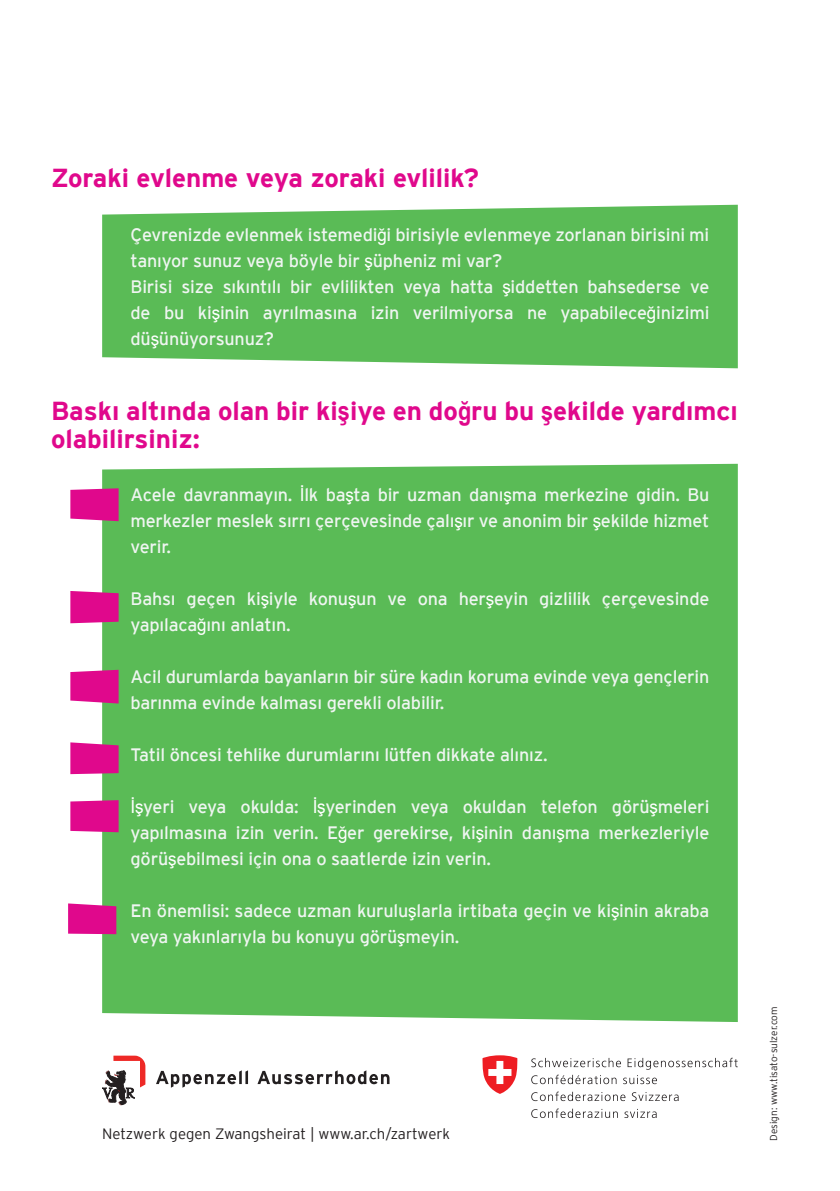
<style>
.page{position:relative;width:840px;height:1191px;background:#fff}
.page>*{position:absolute;margin:0;border:0;box-sizing:border-box;transform-origin:0 0}
.t1{font:700 26px/28px "Interstate";color:#e0088c}
.t2{font:18px/26px "Interstate";letter-spacing:-.01em;color:#eff5f1}
.t3{font:300 15px "Interstate";color:#231f20}
.t4{font:300 10px "Interstate";color:#231f20}
.s1{font-family:"Arial Narrow";color:#fff}
.s2{font-family:"Arial Narrow";font-size:26.4px}
</style>
<div class="page">
<svg style="left:156px;top:1070px;width:92px;height:17px"></svg>
<svg style="left:257px;top:1070px;width:132px;height:14px"></svg>
<svg style="left:102px;top:1055px;width:43px;height:50px"></svg>
<svg style="left:531px;top:1058px;width:89px;height:9px"></svg>
<svg style="left:627px;top:1057px;width:110px;height:12px"></svg>
<svg style="left:531px;top:1074px;width:85px;height:10px"></svg>
<svg style="left:623px;top:1075px;width:33px;height:9px"></svg>
<svg style="left:531px;top:1091px;width:94px;height:10px"></svg>
<svg style="left:631px;top:1092px;width:47px;height:9px"></svg>
<svg style="left:531px;top:1108px;width:86px;height:10px"></svg>
<svg style="left:624px;top:1109px;width:32px;height:9px"></svg>
<svg style="left:482px;top:1055px;width:35px;height:38px"></svg>
<div style="left:102px;top:463px;width:635px;height:559px;background:#5abb56"></div>
<svg style="left:102px;top:204px;width:635px;height:164px;background:#65bf61"></svg>
<svg style="left:70px;top:488px;width:48px;height:33px;background:#e01993"></svg>
<svg style="left:70px;top:670px;width:48px;height:33px;background:#e11893"></svg>
<svg style="left:70px;top:800px;width:48px;height:32px;background:#e01390"></svg>
<svg style="left:70px;top:591px;width:48px;height:32px;background:#dc148d"></svg>
<svg style="left:70px;top:742px;width:48px;height:32px;background:#dc188e"></svg>
<svg style="left:68px;top:903px;width:48px;height:31px"></svg>
<h1 class="t1" style="left:51px;top:164px;width:429px">Zoraki evlenme veya zoraki evlilik?</h1>
<p class="t2" style="left:130px;top:221px;width:580px">Çevrenizde evlenmek istemedi<span class="s1">ğ</span>i birisiyle evlenmeye zorlanan birisini mi tanıyor sunuz veya böyle bir <span class="s1">ş</span>üpheniz mi var?<br>Birisi size sıkıntılı bir evlilikten veya hatta <span class="s1">ş</span>iddetten bahsederse ve de bu ki<span class="s1">ş</span>inin ayrılmasına izin verilmiyorsa ne yapabilece<span class="s1">ğ</span>inizimi dü<span class="s1">ş</span>ünüyorsunuz?</p>
<h1 class="t1" style="left:51px;top:396px;width:687px">Baskı altında olan bir ki<span class="s2">ş</span>iye en do<span class="s2">ğ</span>ru bu <span class="s2">ş</span>ekilde yardımcı olabilirsiniz:</h1>
<p class="t2" style="left:130px;top:481px;width:580px;text-align:justify">Acele davranmayın. <span class="s1">İ</span>lk ba<span class="s1">ş</span>ta bir uzman danı<span class="s1">ş</span>ma merkezine gidin. Bu merkezler meslek sırrı çerçevesinde çalı<span class="s1">ş</span>ır ve anonim bir <span class="s1">ş</span>ekilde hizmet verir.</p>
<p class="t2" style="left:130px;top:585px;width:580px">Bahsı geçen ki<span class="s1">ş</span>iyle konu<span class="s1">ş</span>un ve ona her<span class="s1">ş</span>eyin gizlilik çerçevesinde yapılaca<span class="s1">ğ</span>ını anlatın.</p>
<p class="t2" style="left:130px;top:663px;width:580px">Acil durumlarda bayanların bir süre kadın koruma evinde veya gençlerin barınma evinde kalması gerekli olabilir.</p>
<p class="t2" style="left:130px;top:741px;width:418px">Tatil öncesi tehlike durumlarını lütfen dikkate alınız.</p>
<p class="t2" style="left:130px;top:793px;width:580px;text-align:justify"><span class="s1">İş</span>yeri veya okulda: <span class="s1">İş</span>yerinden veya okuldan telefon görü<span class="s1">ş</span>meleri yapılmasına izin verin. E<span class="s1">ğ</span>er gerekirse, ki<span class="s1">ş</span>inin danı<span class="s1">ş</span>ma merkezleriyle görü<span class="s1">ş</span>ebilmesi için ona o saatlerde izin verin.</p>
<p class="t2" style="left:130px;top:897px;width:580px">En önemlisi: sadece uzman kurulu<span class="s1">ş</span>larla irtibata geçin ve ki<span class="s1">ş</span>inin akraba veya yakınlarıyla bu konuyu görü<span class="s1">ş</span>meyin.</p>
<p class="t3" style="left:102px;top:1124px;width:349px">Netzwerk gegen Zwangsheirat | www.ar.ch/zartwerk</p>
<p class="t4" style="left:767px;top:1140px;width:136px;rotate:-90deg">Design: www.tisato-sulzer.com</p>
</div>
